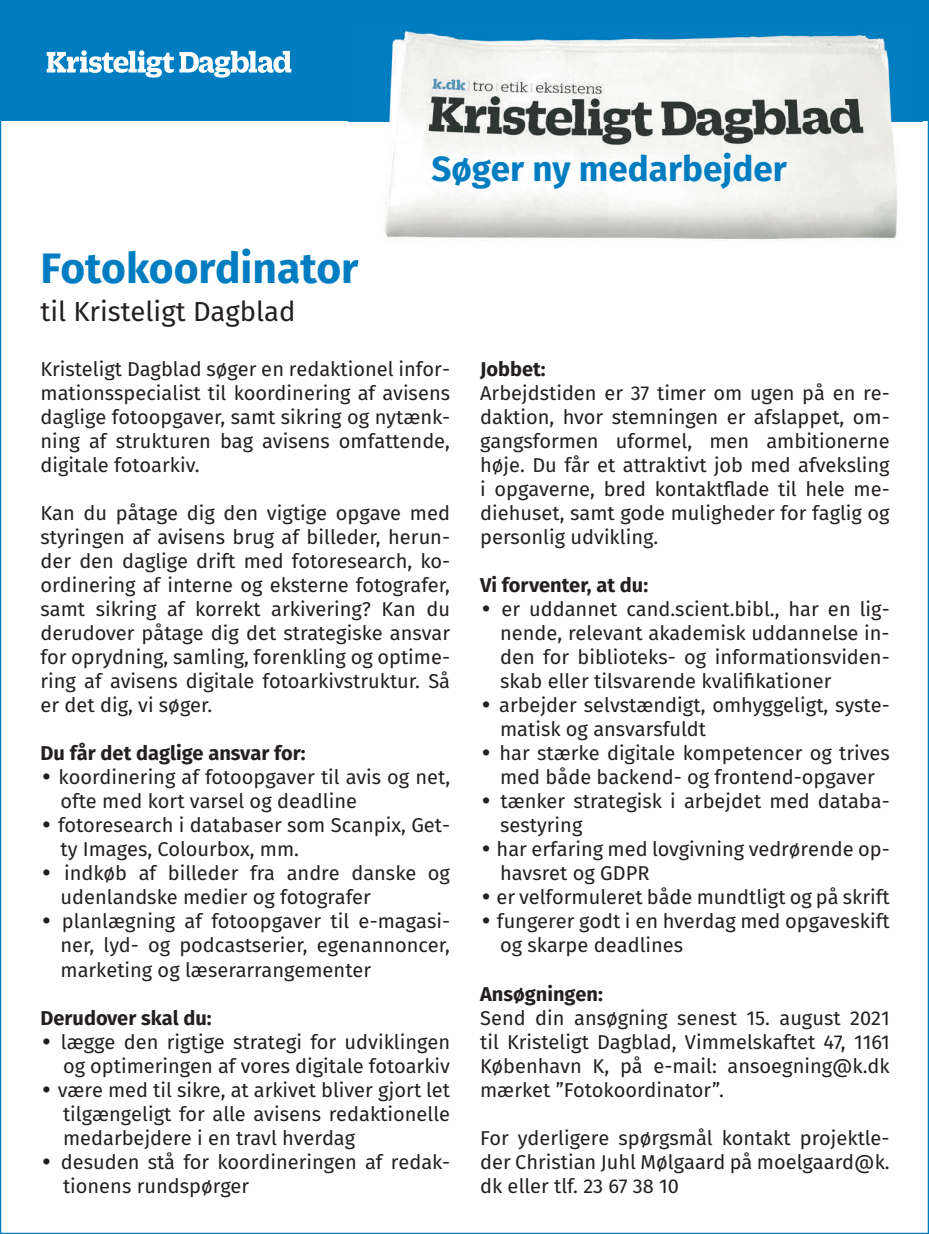
<style>
.page{position:relative;width:929px;height:1234px;background:#fff}
.page>*{position:absolute;margin:0;border:0;box-sizing:border-box;transform-origin:0 0}
.t1{font:700 42.5px "Fira Sans";color:#007dc1}
.t2{font:700 35px "Fira Sans";color:#007dc1}
.t3{font:27.5px "Fira Sans";color:#231f20}
.t4{font:20px/24px "Fira Sans";color:#231f20;text-align:justify}
.t5{font:700 20px "Fira Sans";color:#231f20}
.s1{font-family:"Avant Garde";font-weight:500}
</style>
<div class="page">
<div style="left:1px;top:1px;width:927px;height:120px;background:#007dc1"></div>
<svg style="left:47px;top:50px;width:244px;height:28px"></svg>
<img style="left:349px;top:31px;width:572px;height:232px">
<img style="left:349px;top:249px;width:9px;height:21px">
<h1 class="t1" style="left:40px;top:232px;width:319px">Fotokoordinator</h1>
<h3 class="t3" style="left:40px;top:290px;width:257px">til Kristeligt Dagblad</h3>
<h2 class="t2" style="left:431px;top:139px;width:357px">Søger ny medarbejder</h2>
<p class="t4" style="left:40px;top:356px;width:411px">Kristeligt Dagblad søger en redaktionel infor&shy;mationsspecialist til koordinering af avisens daglige fotoopgaver, samt sikring og nytænk&shy;ning af strukturen bag avisens omfattende, digitale fotoarkiv.</p>
<p class="t4" style="left:40px;top:500px;width:411px">Kan du påtage dig den vigtige opgave med styringen af avisens brug af billeder, herun&shy;der den daglige drift med fotoresearch, ko&shy;ordinering af interne og eksterne fotografer, samt sikring af korrekt arkivering? Kan du derudover påtage dig det strategiske ansvar for oprydning, samling, forenkling og optime&shy;ring af avisens digitale fotoarkivstruktur. Så er det dig, vi søger.</p>
<p class="t5" style="left:40px;top:736px;width:267px">Du får det daglige ansvar for:</p>
<p class="t4" style="left:60px;top:764px;width:391px;text-indent:-20px"><span class="s1">•</span> koordinering af fotoopgaver til avis og net, ofte med kort varsel og deadline</p>
<p class="t4" style="left:60px;top:812px;width:391px;text-indent:-20px"><span class="s1">•</span> fotoresearch i databaser som Scanpix, Get&shy;ty Images, Colourbox, mm.</p>
<p class="t4" style="left:60px;top:860px;width:391px;text-indent:-20px"><span class="s1">•</span> indkøb af billeder fra andre danske og udenlandske medier og fotografer</p>
<p class="t4" style="left:60px;top:908px;width:391px;text-indent:-20px"><span class="s1">•</span> planlægning af fotoopgaver til e-magasi&shy;ner, lyd- og podcastserier, egenannoncer, marketing og læserarrangementer</p>
<p class="t5" style="left:40px;top:1000px;width:173px">Derudover skal du:</p>
<p class="t4" style="left:40px;top:1028px;width:411px;text-align:right"><span class="s1">•</span> lægge den rigtige strategi for udviklingen og optimeringen af vores digitale fotoarkiv</p>
<p class="t4" style="left:63px;top:1076px;width:388px;text-indent:-22px"><span class="s1">•</span> være med til sikre, at arkivet bliver gjort let tilgængeligt for alle avisens redaktionelle medarbejdere i en travl hverdag</p>
<p class="t4" style="left:63px;top:1148px;width:388px;text-indent:-22px"><span class="s1">•</span> desuden stå for koordineringen af redak&shy;tionens rundspørger</p>
<p class="t5" style="left:480px;top:352px;width:67px">Jobbet:</p>
<p class="t4" style="left:480px;top:380px;width:411px">Arbejdstiden er 37 timer om ugen på en re&shy;daktion, hvor stemningen er afslappet, om&shy;gangsformen uformel, men ambitionerne høje. Du får et attraktivt job med afveksling i opgaverne, bred kontaktflade til hele me&shy;diehuset, samt gode muligheder for faglig og personlig udvikling.</p>
<p class="t5" style="left:480px;top:568px;width:169px">Vi forventer, at du:</p>
<p class="t4" style="left:500px;top:596px;width:391px;text-indent:-20px"><span class="s1">•</span> er uddannet cand.scient.bibl., har en lig&shy;nende, relevant akademisk uddannelse in&shy;den for biblioteks- og informationsviden&shy;skab eller tilsvarende kvalifikationer</p>
<p class="t4" style="left:500px;top:692px;width:391px;text-indent:-20px"><span class="s1">•</span> arbejder selvstændigt, omhyggeligt, syste&shy;matisk og ansvarsfuldt</p>
<p class="t4" style="left:480px;top:740px;width:411px;text-align:center"><span class="s1">•</span> har stærke digitale kompetencer og trives med både backend- og frontend-opgaver</p>
<p class="t4" style="left:500px;top:788px;width:391px;text-indent:-20px"><span class="s1">•</span> tænker strategisk i arbejdet med databa&shy;sestyring</p>
<p class="t4" style="left:500px;top:836px;width:391px;text-indent:-20px"><span class="s1">•</span> har erfaring med lovgivning vedrørende op&shy;havsret og GDPR</p>
<p class="t4" style="left:480px;top:884px;width:411px"><span class="s1">•</span> er velformuleret både mundtligt og på skrift</p>
<p class="t4" style="left:500px;top:908px;width:391px;text-indent:-20px"><span class="s1">•</span> fungerer godt i en hverdag med opgaveskift og skarpe deadlines</p>
<p class="t5" style="left:480px;top:976px;width:124px">Ansøgningen:</p>
<p class="t4" style="left:480px;top:1004px;width:411px">Send din ansøgning senest 15. august 2021 til Kristeligt Dagblad, Vimmelskaftet 47, 1161<br>København K, på e-mail: ansoegning@k.dk mærket ”Fotokoordinator”.</p>
<p class="t4" style="left:480px;top:1124px;width:411px">For yderligere spørgsmål kontakt projektle&shy;der Christian Juhl Mølgaard på moelgaard@k. dk eller tlf. 23 67 38 10</p>
</div>
